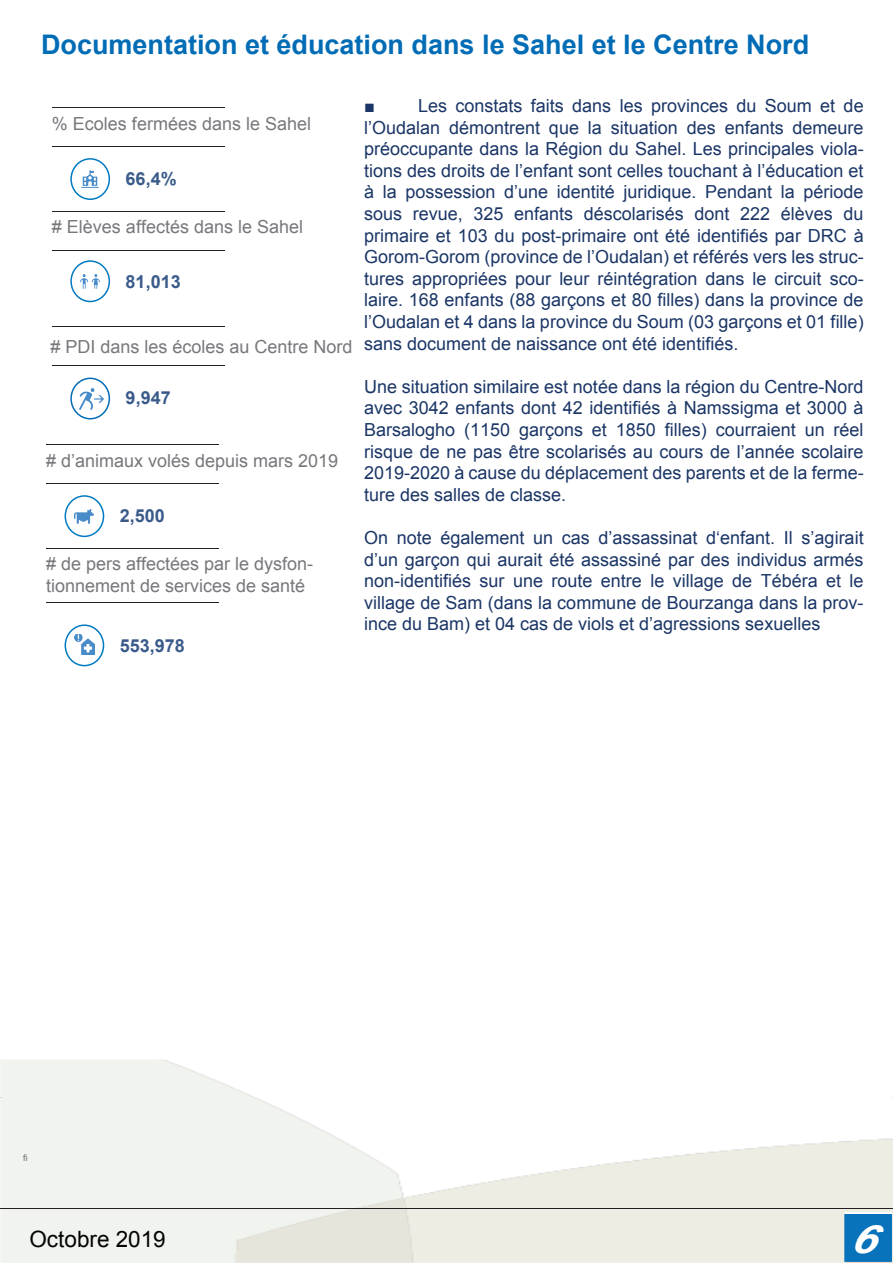
<style>
.page{position:relative;width:893px;height:1263px;background:#fff}
.page>*{position:absolute;margin:0;border:0;box-sizing:border-box;transform-origin:0 0}
.t1{font:italic 700 39px "Arial";color:#fff;scale:1.22 1}
.t2{font:700 27px "Arial";color:#006cb6}
.t3{font:22.5px "Arial";color:#040503}
.t4{font:18px/21.6px "Arial";color:#1b3666;text-align:justify}
.t5{font:18px/21.6px "Arial";color:#77787c}
.t6{font:700 18px "Arial";color:#3a5b8a}
.t7{font:9px "Arial";color:#6d6e70}
.s1{font-weight:700}
</style>
<div class="page">
<img style="left:0;top:1060px;width:893px;height:203px">
<hr style="left:0;top:1208px;width:893px;height:1px;background:#231f20">
<div style="left:70px;top:158px;width:40px;height:42px;border:2px solid #007ac2;border-radius:50%"></div>
<div style="left:70px;top:260px;width:40px;height:42px;border:2px solid #007ac2;border-radius:50%"></div>
<hr style="left:52px;top:146px;width:172px;height:1px;background:#231f20">
<hr style="left:52px;top:107px;width:172px;height:1px;background:#231f20">
<hr style="left:52px;top:250px;width:172px;height:1px;background:#231f20">
<hr style="left:52px;top:211px;width:172px;height:1px;background:#231f20">
<svg style="left:70px;top:378px;width:40px;height:41px"></svg>
<hr style="left:52px;top:365px;width:172px;height:1px;background:#231f20">
<hr style="left:52px;top:326px;width:172px;height:1px;background:#231f20">
<img style="left:81px;top:171px;width:17px;height:17px">
<img style="left:81px;top:274px;width:18px;height:14px">
<img style="left:80px;top:388px;width:23px;height:21px">
<div style="left:65px;top:495px;width:39px;height:42px;border:2px solid #007ac2;border-radius:50%"></div>
<div style="left:65px;top:624px;width:39px;height:42px;border:2px solid #007ac2;border-radius:50%"></div>
<hr style="left:46px;top:483px;width:172px;height:1px;background:#231f20">
<hr style="left:46px;top:444px;width:172px;height:1px;background:#231f20">
<hr style="left:46px;top:602px;width:172px;height:1px;background:#231f20">
<hr style="left:46px;top:548px;width:172px;height:1px;background:#231f20">
<img style="left:75px;top:509px;width:19px;height:14px">
<img style="left:74px;top:634px;width:21px;height:20px">
<h2 class="t2" style="left:41px;top:27px;width:770px">Documentation et éducation dans le Sahel et le Centre Nord</h2>
<p class="t5" style="left:52px;top:113px;width:261px">% Ecoles fermées dans le Sahel</p>
<p class="t6" style="left:126px;top:166px;width:53px">66,4%</p>
<p class="t5" style="left:52px;top:216px;width:253px"># Elèves affectés dans le Sahel</p>
<p class="t6" style="left:126px;top:269px;width:57px">81,013</p>
<p class="t5" style="left:50px;top:337px;width:304px"># PDI dans les écoles au Centre Nord</p>
<p class="t6" style="left:126px;top:385px;width:47px">9,947</p>
<p class="t5" style="left:46px;top:450px;width:294px"># d’animaux volés depuis mars 2019</p>
<p class="t6" style="left:120px;top:503px;width:47px">2,500</p>
<p class="t5" style="left:46px;top:554px;width:269px"># de pers affectées par le dysfon&shy;tionnement de services de santé</p>
<p class="t6" style="left:120px;top:634px;width:67px">553,978</p>
<p class="t4" style="left:364px;top:95px;width:501px"><span class="s1">■</span> Les constats faits dans les provinces du Soum et de l’Oudalan démontrent que la situation des enfants demeure préoccupante dans la Région du Sahel. Les principales viola&shy;tions des droits de l’enfant sont celles touchant à l’éducation et à la possession d’une identité juridique. Pendant la période sous revue, 325 enfants déscolarisés dont 222 élèves du primaire et 103 du post-primaire ont été identifiés par DRC à Gorom-Gorom (province de l’Oudalan) et référés vers les struc&shy;tures appropriées pour leur réintégration dans le circuit sco&shy;laire. 168 enfants (88 garçons et 80 filles) dans la province de l’Oudalan et 4 dans la province du Soum (03 garçons et 01 fille) sans document de naissance ont été identifiés.</p>
<p class="t4" style="left:364px;top:376px;width:501px">Une situation similaire est notée dans la région du Centre-Nord avec 3042 enfants dont 42 identifiés à Namssigma et 3000 à Barsalogho (1150 garçons et 1850 filles) courraient un réel risque de ne pas être scolarisés au cours de l’année scolaire 2019-2020 à cause du déplacement des parents et de la ferme&shy;ture des salles de classe.</p>
<p class="t4" style="left:364px;top:527px;width:501px">On note également un cas d’assassinat d‘enfant. Il s’agirait d’un garçon qui aurait été assassiné par des individus armés non-identifiés sur une route entre le village de Tébéra et le village de Sam (dans la commune de Bourzanga dans la prov&shy;ince du Bam) et 04 cas de viols et d’agressions sexuelles</p>
<p class="t7" style="left:23px;top:1152px;width:6px">fi</p>
<p class="t3" style="left:29px;top:1225px;width:138px">Octobre 2019</p>
<h1 class="t1" style="left:849px;top:1213px;width:38px">6</h1>
</div>
